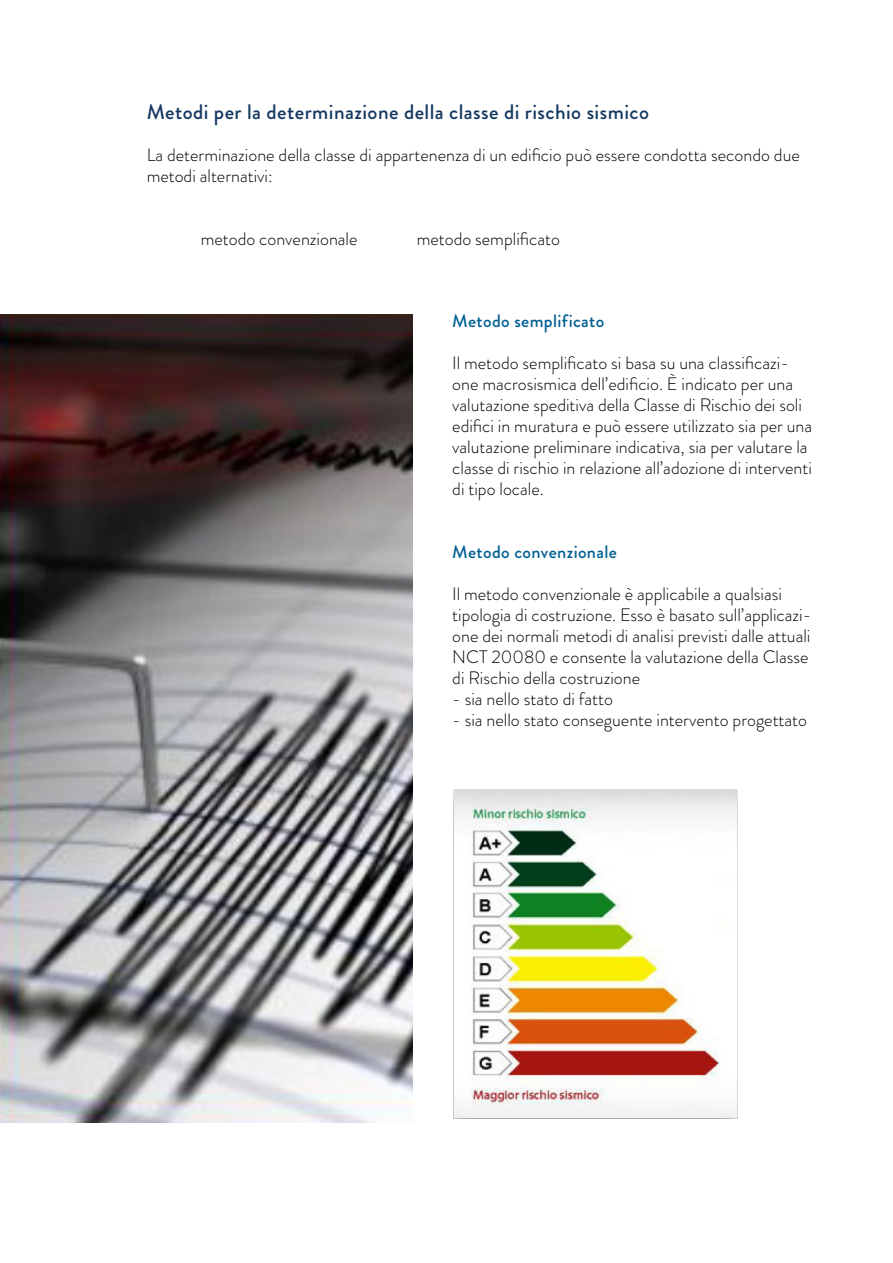
<style>
.page{position:relative;width:893px;height:1263px;background:#fff}
.page>*{position:absolute;margin:0;border:0;box-sizing:border-box;transform-origin:0 0}
.t1{font:500 21px "Brandon Grotesque";letter-spacing:.02em;color:#163962}
.t2{font:300 18px/21px "Brandon Grotesque";color:#000}
.t3{font:500 18px "Brandon Grotesque";letter-spacing:.02em;color:#006093}
</style>
<div class="page">
<img style="left:453px;top:789px;width:284px;height:330px">
<img style="left:0;top:315px;width:412px;height:808px">
<p class="t1" style="left:147px;top:97px;width:504px">Metodi per la determinazione della classe di rischio sismico</p>
<p class="t2" style="left:147px;top:144px;width:655px">La determinazione della classe di appartenenza di un edificio può essere condotta secondo due metodi alternativi:</p>
<p class="t2" style="left:201px;top:228px;width:158px">metodo convenzionale</p>
<p class="t2" style="left:417px;top:228px;width:145px">metodo semplificato</p>
<p class="t3" style="left:452px;top:309px;width:154px">Metodo semplificato</p>
<p class="t2" style="left:452px;top:353px;width:361px">Il metodo semplificato si basa su una classificazi&shy;one macrosismica dell’edificio. È indicato per una valutazione speditiva della Classe di Rischio dei soli edifici in muratura e può essere utilizzato sia per una valutazione preliminare indicativa, sia per valutare la classe di rischio in relazione all’adozione di interventi di tipo locale.</p>
<p class="t3" style="left:452px;top:540px;width:166px">Metodo convenzionale</p>
<p class="t2" style="left:452px;top:584px;width:361px">Il metodo convenzionale è applicabile a qualsiasi tipologia di costruzione. Esso è basato sull’applicazi&shy;one dei normali metodi di analisi previsti dalle attuali NCT 20080 e consente la valutazione della Classe di Rischio della costruzione</p>
<p class="t2" style="left:452px;top:689px;width:162px">- sia nello stato di fatto</p>
<p class="t2" style="left:452px;top:710px;width:356px">- sia nello stato conseguente intervento progettato</p>
</div>
